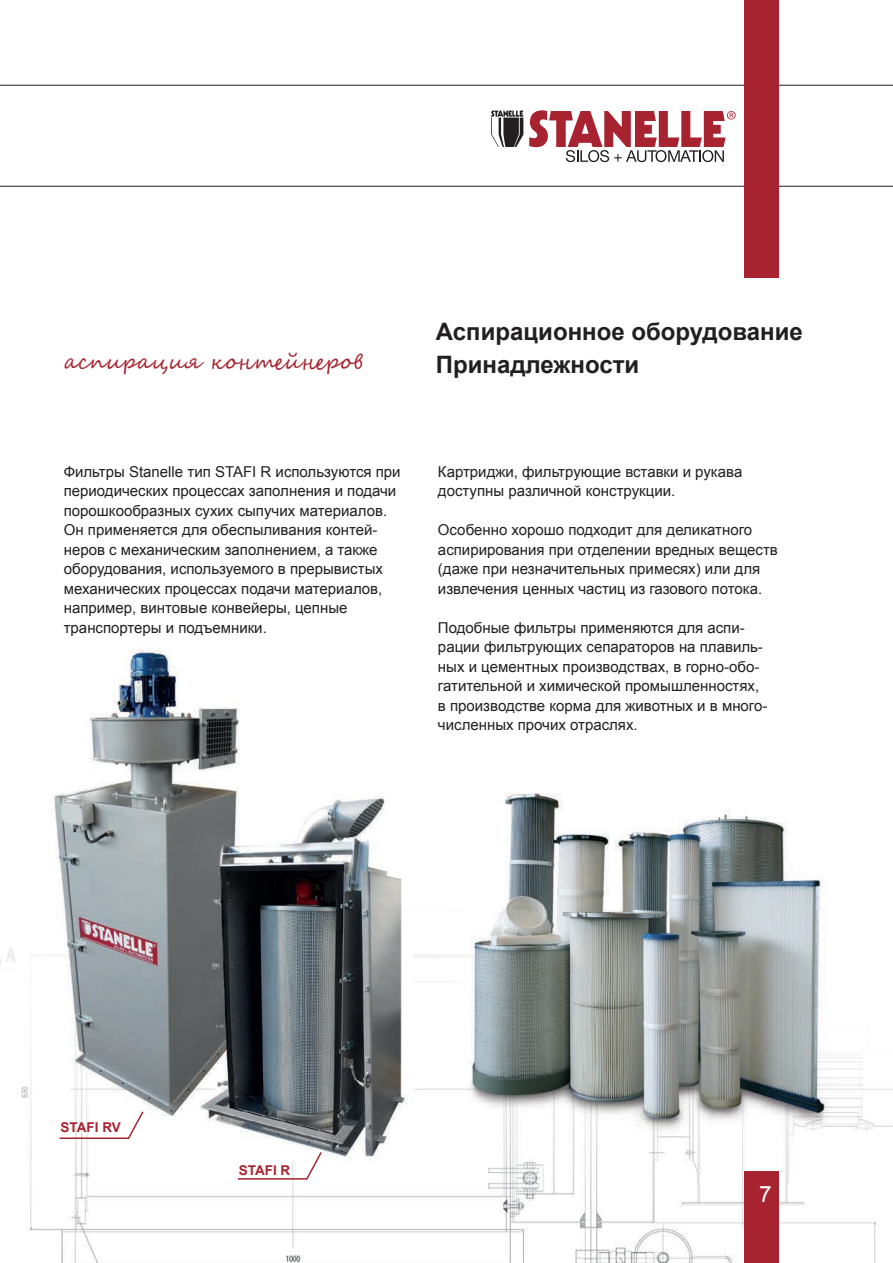
<style>
.page{position:relative;width:893px;height:1263px;background:#fff}
.page>*{position:absolute;margin:0;border:0;box-sizing:border-box;transform-origin:0 0}
.t1{font:700 24px/33.3px "Arial";color:#231f20}
.t2{font:22.5px "Arial";color:#fff}
.t3{font:21px "Segoe Script";letter-spacing:.025em;color:#a7232f}
.t4{font:15px/19.5px "Arial";color:#231f20}
.t5{font:700 13.5px "Arial";color:#a7232f}
</style>
<div class="page">
<img style="left:0;top:0;width:893px;height:1263px">
<svg style="left:491px;top:110px;width:32px;height:37px"></svg>
<svg style="left:529px;top:110px;width:207px;height:52px"></svg>
<div style="left:744px;top:1171px;width:34px;height:92px;background:#a7232f"></div>
<hr style="left:0;top:186px;width:893px;height:1px;background:#231f20">
<hr style="left:0;top:85px;width:893px;height:1px;background:#231f20">
<div style="left:744px;top:0;width:34px;height:277px;background:#a7232f"></div>
<svg style="left:58px;top:1110px;width:87px;height:30px"></svg>
<svg style="left:236px;top:1150px;width:87px;height:30px"></svg>
<h3 class="t3" style="left:64px;top:344px;width:301px">аспирация контейнеров</h3>
<p class="t4" style="left:64px;top:462px;width:338px">Фильтры Stanelle тип STAFI R используются при периодических процессах заполнения и подачи порошкообразных сухих сыпучих материалов.<br>Он применяется для обеспыливания контей&shy;неров с механическим заполнением, а также оборудования, используемого в прерывистых механических процессах подачи материалов, например, винтовые конвейеры, цепные транспортеры и подъемники.</p>
<h1 class="t1" style="left:436px;top:315px;width:368px">Аспирационное оборудование<br>Принадлежности</h1>
<p class="t4" style="left:438px;top:462px;width:306px">Картриджи, фильтрующие вставки и рукава доступны различной конструкции.</p>
<p class="t4" style="left:438px;top:520px;width:341px">Особенно хорошо подходит для деликатного аспирирования при отделении вредных веществ (даже при незначительных примесях) или для извлечения ценных частиц из газового потока.</p>
<p class="t4" style="left:438px;top:618px;width:331px">Подобные фильтры применяются для аспи&shy;рации фильтрующих сепараторов на плавиль&shy;ных и цементных производствах, в горно-обо&shy;гатительной и химической промышленностях, в производстве корма для животных и в много&shy;численных прочих отраслях.</p>
<p class="t5" style="left:61px;top:1118px;width:62px">STAFI RV</p>
<p class="t5" style="left:239px;top:1161px;width:53px">STAFI R</p>
<h2 class="t2" style="left:759px;top:1179px;width:14px">7</h2>
</div>
